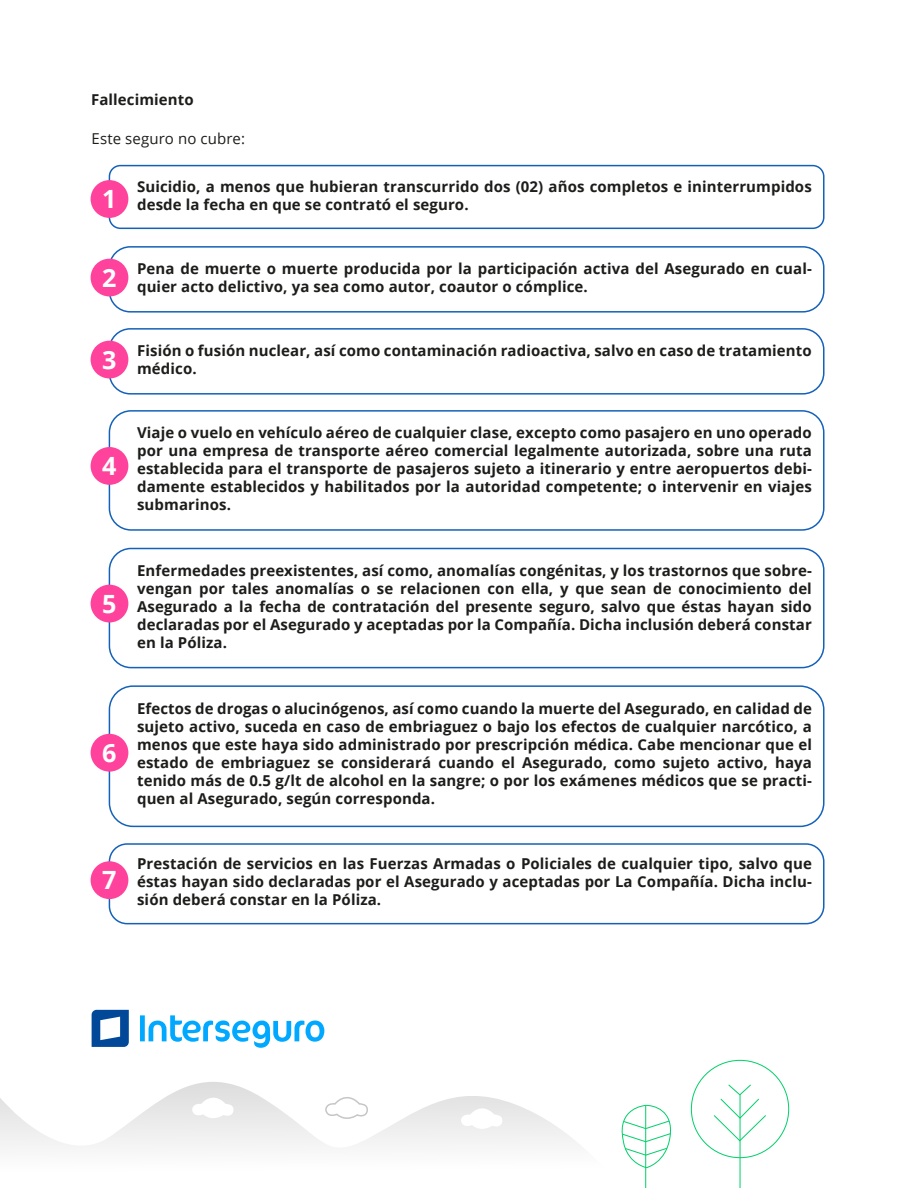
<style>
.page{position:relative;width:918px;height:1188px;background:#fff}
.page>*{position:absolute;margin:0;border:0;box-sizing:border-box;transform-origin:0 0}
.t1{font:700 25.2px "Open Sans";color:#fff}
.t2{font:700 15px/18px "Open Sans";letter-spacing:.005em;color:#1d1d1b;text-align:justify}
.t3{font:15px "Open Sans";letter-spacing:.005em;color:#1d1d1b}
.s1{font-size:25.2px;color:#fff}
</style>
<div class="page">
<svg style="left:713px;top:1084px;width:54px;height:104px"></svg>
<hr style="left:645px;top:1105px;width:1px;height:83px;background:#00d069">
<svg style="left:623px;top:1105px;width:48px;height:64px"></svg>
<svg style="left:0;top:1082px;width:623px;height:65px"></svg>
<svg style="left:324px;top:1088px;width:44px;height:35px"></svg>
<svg style="left:192px;top:1090px;width:42px;height:33px"></svg>
<svg style="left:461px;top:1101px;width:42px;height:32px"></svg>
<svg style="left:92px;top:1010px;width:37px;height:37px"></svg>
<svg style="left:140px;top:1015px;width:184px;height:33px"></svg>
<svg style="left:109px;top:165px;width:716px;height:64px"></svg>
<div style="left:91px;top:180px;width:37px;height:38px;background:#ff429b;border-radius:50%"></div>
<svg style="left:109px;top:246px;width:716px;height:67px"></svg>
<div style="left:91px;top:259px;width:37px;height:37px;background:#ff429b;border-radius:50%"></div>
<svg style="left:109px;top:328px;width:716px;height:67px"></svg>
<div style="left:91px;top:341px;width:37px;height:37px;background:#ff429b;border-radius:50%"></div>
<svg style="left:109px;top:410px;width:716px;height:121px"></svg>
<div style="left:91px;top:447px;width:37px;height:38px;background:#ff429b;border-radius:50%"></div>
<svg style="left:109px;top:548px;width:716px;height:120px"></svg>
<div style="left:91px;top:585px;width:37px;height:37px;background:#ff429b;border-radius:50%"></div>
<svg style="left:109px;top:843px;width:716px;height:81px"></svg>
<div style="left:91px;top:861px;width:37px;height:38px;background:#ff429b;border-radius:50%"></div>
<svg style="left:109px;top:685px;width:716px;height:142px"></svg>
<div style="left:91px;top:734px;width:37px;height:38px;background:#ff429b;border-radius:50%"></div>
<p class="t2" style="left:91px;top:90px;width:104px">Fallecimiento</p>
<p class="t3" style="left:92px;top:129px;width:155px">Este seguro no cubre:</p>
<p class="t2" style="left:102px;top:177px;width:711px;text-indent:35px">Suicidio, a menos que hubieran transcurrido dos (02) años completos e ininterrumpidos<br><span class="s1">1</span> desde la fecha en que se contrató el seguro.</p>
<p class="t2" style="left:102px;top:259px;width:711px;text-indent:35px">Pena de muerte o muerte producida por la participación activa del Asegurado en cual-<br><sup>2</sup> quier acto delictivo, ya sea como autor, coautor o cómplice.</p>
<p class="t2" style="left:102px;top:341px;width:711px;text-indent:35px">Fisión o fusión nuclear, así como contaminación radioactiva, salvo en caso de tratamiento<br><sup>3</sup> médico.</p>
<h1 class="t1" style="left:102px;top:448px;width:16px">4</h1>
<p class="t2" style="left:137px;top:423px;width:676px">Viaje o vuelo en vehículo aéreo de cualquier clase, excepto como pasajero en uno operado por una empresa de transporte aéreo comercial legalmente autorizada, sobre una ruta establecida para el transporte de pasajeros sujeto a itinerario y entre aeropuertos debi&shy;damente establecidos y habilitados por la autoridad competente; o intervenir en viajes submarinos.</p>
<h1 class="t1" style="left:102px;top:586px;width:16px">5</h1>
<p class="t2" style="left:137px;top:561px;width:676px">Enfermedades preexistentes, así como, anomalías congénitas, y los trastornos que sobre&shy;vengan por tales anomalías o se relacionen con ella, y que sean de conocimiento del Asegurado a la fecha de contratación del presente seguro, salvo que éstas hayan sido declaradas por el Asegurado y aceptadas por la Compañía. Dicha inclusión deberá constar en la Póliza.</p>
<h1 class="t1" style="left:102px;top:735px;width:16px">6</h1>
<h1 class="t1" style="left:102px;top:862px;width:16px">7</h1>
<p class="t2" style="left:137px;top:699px;width:676px">Efectos de drogas o alucinógenos, así como cuando la muerte del Asegurado, en calidad de sujeto activo, suceda en caso de embriaguez o bajo los efectos de cualquier narcótico, a menos que este haya sido administrado por prescripción médica. Cabe mencionar que el estado de embriaguez se considerará cuando el Asegurado, como sujeto activo, haya tenido más de 0.5 g/lt de alcohol en la sangre; o por los exámenes médicos que se practi&shy;quen al Asegurado, según corresponda.</p>
<p class="t2" style="left:137px;top:854px;width:676px">Prestación de servicios en las Fuerzas Armadas o Policiales de cualquier tipo, salvo que éstas hayan sido declaradas por el Asegurado y aceptadas por La Compañía. Dicha inclu&shy;sión deberá constar en la Póliza.</p>
</div>
